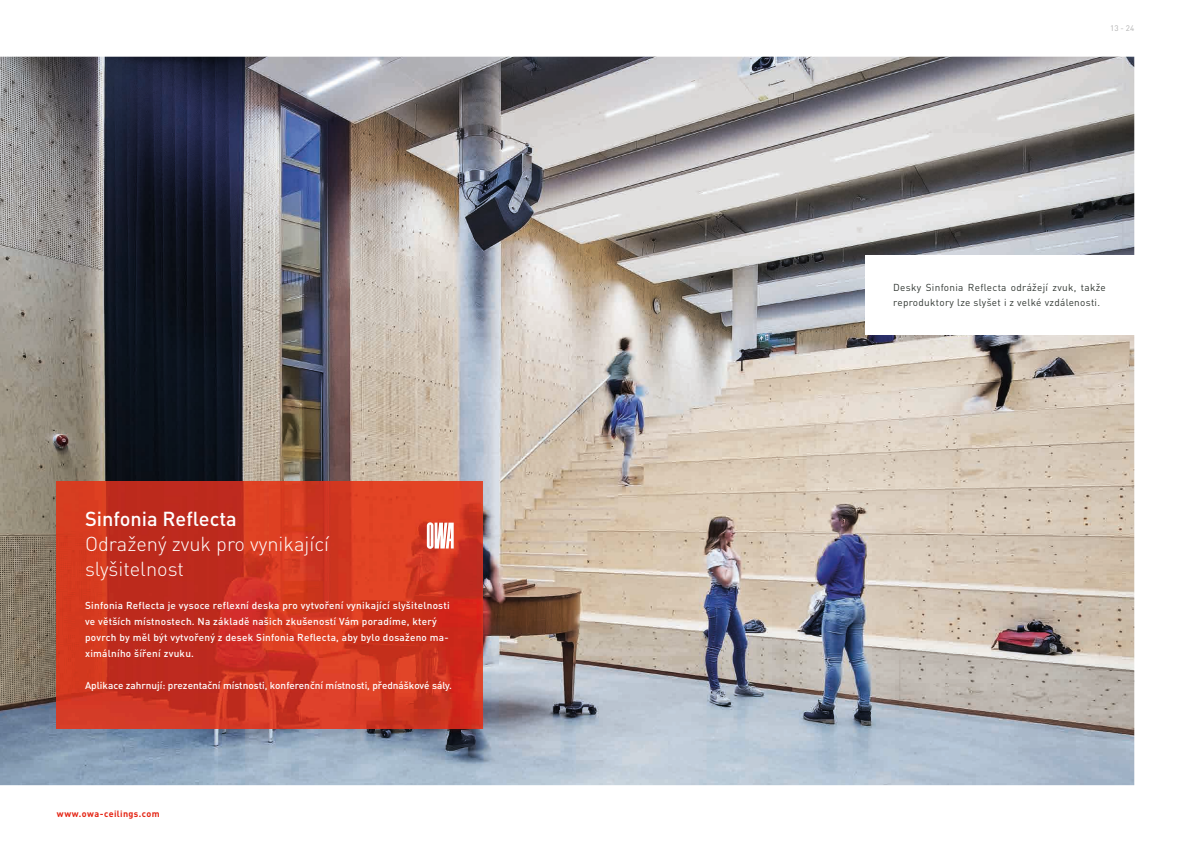
<style>
.page{position:relative;width:1191px;height:842px;background:#fff}
.page>*{position:absolute;margin:0;border:0;box-sizing:border-box;transform-origin:0 0}
.t1{font:300 20px/25px "DIN Pro";color:#fff}
.t2{font:500 20px "DIN Pro";color:#fff}
.t3{font:500 10px/16px "DIN Pro";letter-spacing:.025em;color:#fff}
.t4{font:10px/15px "DIN Pro";letter-spacing:.03em;color:#313732}
.t5{font:500 10px "DIN Pro";color:#fff}
.t6{font:700 9px "DIN Pro";letter-spacing:.04em;color:#e42413}
.t7{font:8px "DIN Pro";color:#b2b2b2}
</style>
<div class="page">
<img style="left:0;top:57px;width:1134px;height:728px">
<img style="left:57px;top:482px;width:425px;height:247px">
<svg style="left:427px;top:522px;width:27px;height:27px"></svg>
<div style="left:865px;top:255px;width:297px;height:79px;background:#fff"></div>
<h1 class="t2" style="left:85px;top:505px;width:153px">Sinfonia Reflecta</h1>
<h1 class="t1" style="left:85px;top:530px;width:245px">Odražený zvuk pro vynikající slyšitelnost</h1>
<p class="t3" style="left:85px;top:597px;width:366px">Sinfonia Reflecta je vysoce reflexní deska pro vytvoření vynikající slyšitelnosti ve větších místnostech. Na základě našich zkušeností Vám poradíme, který povrch by měl být vytvořený z desek Sinfonia Reflecta, aby bylo dosaženo ma&shy;ximálního šíření zvuku.</p>
<p class="t5" style="left:85px;top:678px;width:368px">Aplikace zahrnují: prezentační místnosti, konferenční místnosti, přednáškové sály.</p>
<p class="t6" style="left:57px;top:808px;width:104px">www.owa-ceilings.com</p>
<p class="t7" style="left:1110px;top:23px;width:26px">13 - 24</p>
<p class="t4" style="left:893px;top:280px;width:214px">Desky Sinfonia Reflecta odrážejí zvuk, takže reproduktory lze slyšet i z velké vzdálenosti.</p>
</div>
